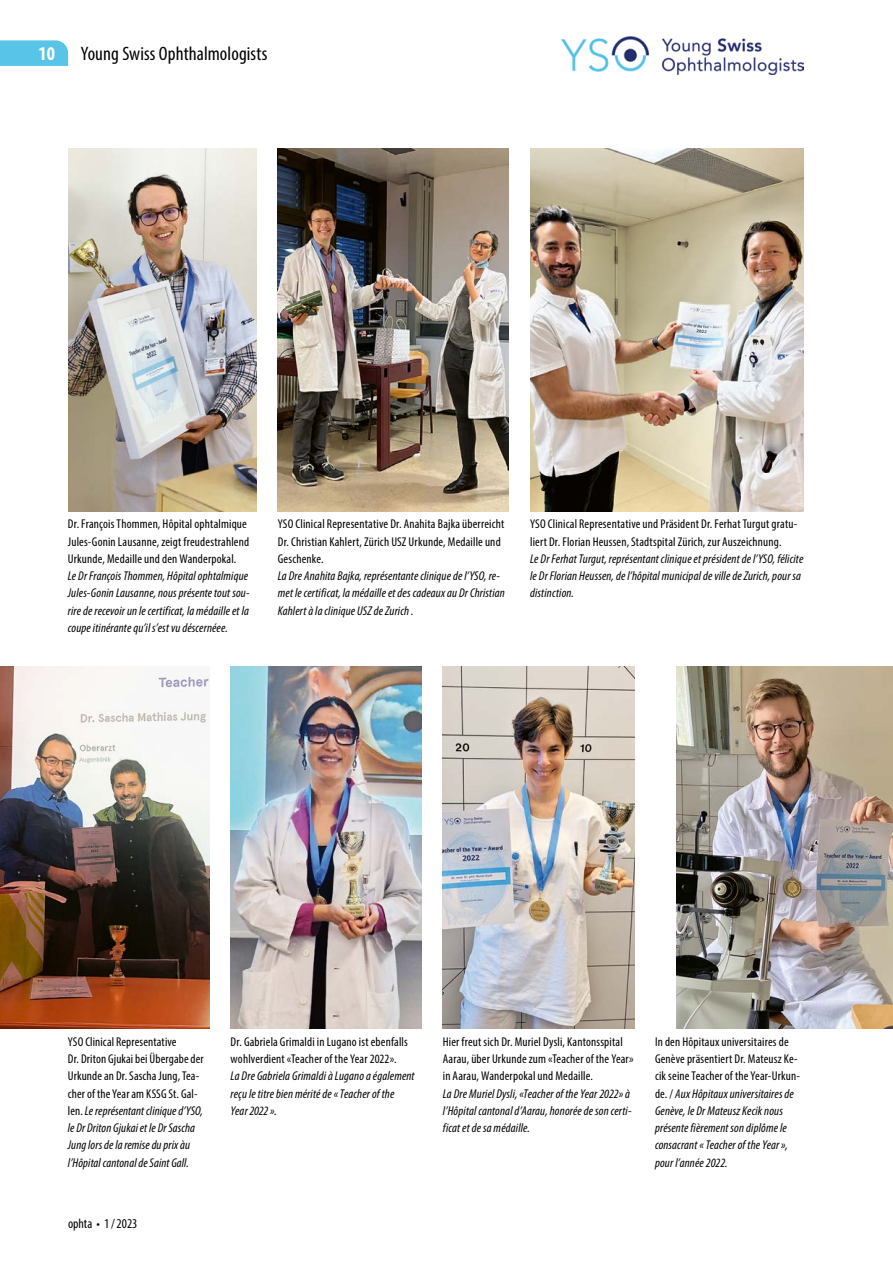
<style>
.page{position:relative;width:893px;height:1263px;background:#fff}
.page>*{position:absolute;margin:0;border:0;box-sizing:border-box;transform-origin:0 0}
.t1{font:condensed 19.5px "Myriad Pro";letter-spacing:.005em;color:#000}
.t2{font:700 condensed 19.5px "Myriad Pro";color:#fff}
.t3{font:condensed 13.5px "Myriad Pro";color:#000}
.t4{font:italic condensed 12.75px/17.2px "Myriad Pro";letter-spacing:.01em;color:#000}
.t5{font:condensed 12.75px/17.2px "Myriad Pro";letter-spacing:.015em;color:#000}
.s1{font-style:italic}
.s2{font-style:normal}
</style>
<div class="page">
<svg style="left:0;top:40px;width:68px;height:26px;background:#5dc6e8"></svg>
<img style="left:561px;top:36px;width:243px;height:38px">
<img style="left:68px;top:149px;width:189px;height:362px">
<img style="left:676px;top:666px;width:217px;height:363px">
<img style="left:231px;top:666px;width:191px;height:363px">
<img style="left:443px;top:666px;width:191px;height:363px">
<img style="left:0;top:666px;width:210px;height:363px">
<img style="left:530px;top:149px;width:274px;height:362px">
<img style="left:278px;top:149px;width:231px;height:362px">
<h1 class="t2" style="left:39px;top:41px;width:18px">10</h1>
<h1 class="t1" style="left:81px;top:42px;width:188px">Young Swiss Ophthalmologists</h1>
<p class="t5" style="left:68px;top:515px;width:183px">Dr. François Thommen, Hôpital ophtalmique<br>Jules-Gonin Lausanne, zeigt freudestrahlend<br>Urkunde, Medaille und den Wanderpokal.</p>
<p class="t4" style="left:68px;top:567px;width:183px;text-align:justify">Le Dr François Thommen, Hôpital ophtalmique Jules-Gonin Lausanne, nous présente tout sou&shy;rire de recevoir un le certificat, la médaille et la coupe itinérante qu’il s’est vu déscernéee.</p>
<p class="t5" style="left:278px;top:515px;width:228px">YSO Clinical Representative Dr. Anahita Bajka überreicht<br>Dr. Christian Kahlert, Zürich USZ Urkunde, Medaille und<br>Geschenke.</p>
<p class="t4" style="left:278px;top:567px;width:229px">La Dre Anahita Bajka, représentante clinique de l’YSO, re&shy;met le certificat, la médaille et des cadeaux au Dr Christian<br>Kahlert à la clinique USZ de Zurich .</p>
<p class="t5" style="left:530px;top:515px;width:269px">YSO Clinical Representative und Präsident Dr. Ferhat Turgut gratu&shy;liert Dr. Florian Heussen, Stadtspital Zürich, zur Auszeichnung.</p>
<p class="t4" style="left:530px;top:550px;width:275px">Le Dr Ferhat Turgut, représentant clinique et président de l’YSO, félicite le Dr Florian Heussen, de l’hôpital municipal de ville de Zurich, pour sa distinction.</p>
<p class="t5" style="left:68px;top:1033px;width:137px">YSO Clinical Representative<br>Dr. Driton Gjukai bei Übergabe der<br>Urkunde an Dr. Sascha Jung, Tea&shy;cher of the Year am KSSG St. Gal&shy;len. <span class="s1">Le représentant clinique d’YSO, le Dr Driton Gjukai et le Dr Sascha<br>Jung lors de la remise du prix àu l’Hôpital cantonal de Saint Gall.</span></p>
<p class="t3" style="left:68px;top:1215px;width:71px">ophta • 1/2023</p>
<p class="t5" style="left:231px;top:1033px;width:179px">Dr. Gabriela Grimaldi in Lugano ist ebenfalls wohlverdient «Teacher of the Year 2022».</p>
<p class="t4" style="left:231px;top:1067px;width:186px">La Dre Gabriela Grimaldi à Lugano a également reçu le titre bien mérité de «Teacher of the<br>Year2022».</p>
<p class="t5" style="left:443px;top:1033px;width:192px">Hier freut sich Dr. Muriel Dysli, Kantonsspital<br>Aarau, über Urkunde zum «Teacher of the Year» in Aarau, Wanderpokal und Medaille.</p>
<p class="t4" style="left:443px;top:1085px;width:190px;text-align:justify">La Dre Muriel Dysli, «Teacher of the Year 2022» à l’Hôpital cantonal d’Aarau, honorée de son certi&shy;ficat et de sa médaille.</p>
<p class="t4" style="left:655px;top:1033px;width:147px"><span class="s2">In den Hôpitaux universitaires de<br>Genève präsentiert Dr. Mateusz Ke&shy;cik seine Teacher of the Year-Urkun&shy;de. /</span> Aux Hôpitaux universitaires de<br>Genève, le Dr Mateusz Kecik nous présente fièrement son diplôme le consacrant «Teacher of the Year», pour l’année 2022.</p>
</div>
